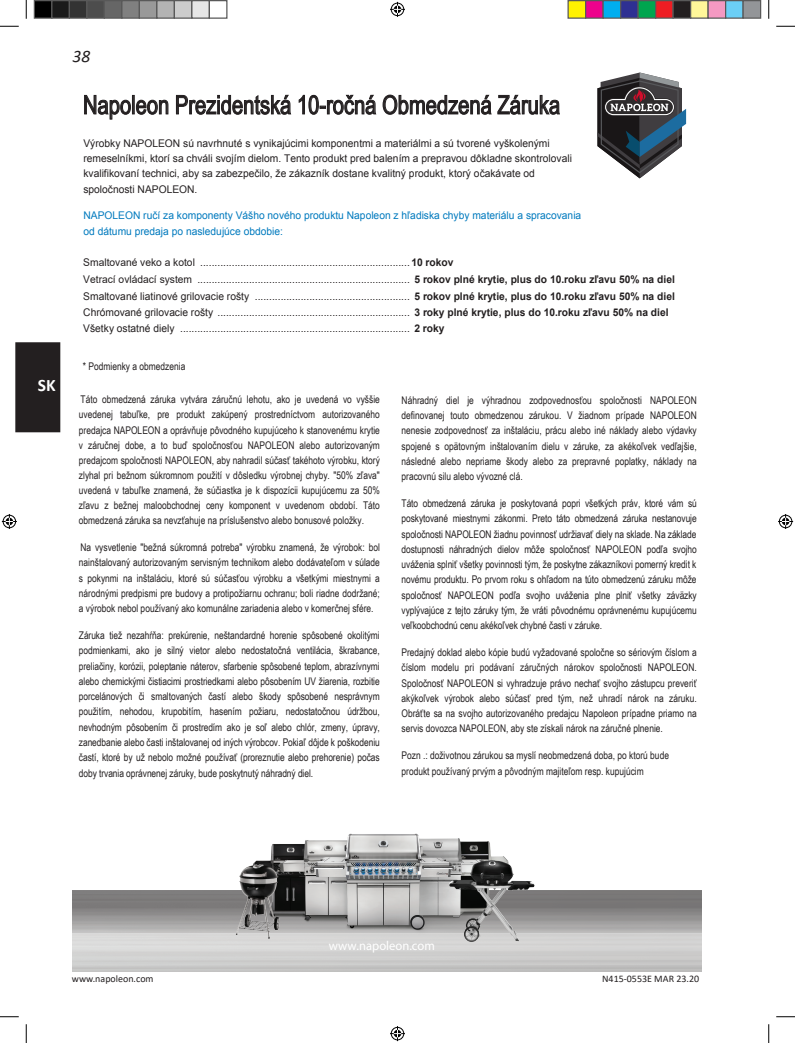
<style>
.page{position:relative;width:795px;height:1043px;background:#fff}
.page>*{position:absolute;margin:0;border:0;box-sizing:border-box;transform-origin:0 0}
.t1{font:25.88px "Arial Narrow";color:#231f20;scale:.95 1}
.t2{font:italic 17.5px "Calibri";color:#231f20}
.t3{font:700 17.5px "Calibri";color:#fff}
.t4{font:12.88px "Helvetica";color:#fff}
.t5{font:10.62px/15.2px "Arial Narrow";color:#231f20;text-align:justify}
.t6{font:10.62px/15.1px "Arial";color:#231f20}
.t7{font:10.62px/15.1px "Arial";color:#007abe}
.t8{font:10px "Calibri";color:#231f20}
.s1{font-weight:700}
.s2{font-family:"Myriad Pro"}
</style>
<div class="page">
<div style="left:16px;top:343px;width:44px;height:88px;background:#231f20"></div>
<div style="left:15px;top:342px;width:45px;height:90px;border:1px solid #231f20"></div>
<svg style="left:72px;top:932px;width:629px;height:39px;background:#cececd"></svg>
<svg style="left:72px;top:890px;width:629px;height:42px;background:#8e8c8c"></svg>
<img style="left:232px;top:833px;width:306px;height:114px">
<svg style="left:598px;top:72px;width:88px;height:106px"></svg>
<svg style="left:0;top:25px;width:19px;height:2px"></svg>
<svg style="left:776px;top:25px;width:19px;height:2px"></svg>
<svg style="left:0;top:1016px;width:19px;height:1px"></svg>
<svg style="left:776px;top:1016px;width:19px;height:1px"></svg>
<svg style="left:25px;top:0;width:2px;height:19px"></svg>
<svg style="left:25px;top:1024px;width:2px;height:18px"></svg>
<svg style="left:768px;top:0;width:2px;height:19px"></svg>
<svg style="left:768px;top:1024px;width:2px;height:18px"></svg>
<svg style="left:390px;top:2px;width:15px;height:15px"></svg>
<svg style="left:390px;top:1026px;width:15px;height:15px"></svg>
<svg style="left:2px;top:514px;width:15px;height:15px"></svg>
<svg style="left:778px;top:514px;width:15px;height:15px"></svg>
<div style="left:34px;top:1px;width:18px;height:17px;background:#000"></div>
<div style="left:34px;top:0;width:18px;height:19px;border:1px solid #595959"></div>
<div style="left:52px;top:1px;width:17px;height:17px;background:#1a1a1a"></div>
<div style="left:51px;top:0;width:19px;height:19px;border:1px solid #595959"></div>
<div style="left:69px;top:1px;width:18px;height:17px;background:#333"></div>
<div style="left:69px;top:0;width:19px;height:19px;border:1px solid #595959"></div>
<div style="left:87px;top:1px;width:17px;height:17px;background:#4d4d4d"></div>
<div style="left:86px;top:0;width:19px;height:19px;border:1px solid #595959"></div>
<div style="left:104px;top:1px;width:18px;height:17px;background:#666"></div>
<div style="left:104px;top:0;width:18px;height:19px;border:1px solid #595959"></div>
<div style="left:122px;top:1px;width:17px;height:17px;background:#808080"></div>
<div style="left:121px;top:0;width:19px;height:19px;border:1px solid #595959"></div>
<div style="left:139px;top:1px;width:18px;height:17px;background:#999"></div>
<div style="left:139px;top:0;width:19px;height:19px;border:1px solid #595959"></div>
<div style="left:157px;top:1px;width:17px;height:17px;background:#b3b3b3"></div>
<div style="left:156px;top:0;width:19px;height:19px;border:1px solid #595959"></div>
<div style="left:174px;top:1px;width:18px;height:17px;background:#ccc"></div>
<div style="left:174px;top:0;width:18px;height:19px;border:1px solid #595959"></div>
<div style="left:192px;top:1px;width:17px;height:17px;background:#e6e6e6"></div>
<div style="left:191px;top:0;width:19px;height:19px;border:1px solid #595959"></div>
<div style="left:209px;top:0;width:19px;height:19px;border:1px solid #595959"></div>
<div style="left:568px;top:1px;width:18px;height:17px;background:#fff101"></div>
<div style="left:568px;top:0;width:18px;height:19px;border:1px solid #595959"></div>
<div style="left:586px;top:1px;width:17px;height:17px;background:#ed028c"></div>
<div style="left:585px;top:0;width:19px;height:19px;border:1px solid #595959"></div>
<div style="left:603px;top:1px;width:18px;height:17px;background:#00aeef"></div>
<div style="left:602px;top:0;width:19px;height:19px;border:1px solid #595959"></div>
<div style="left:621px;top:1px;width:17px;height:17px;background:#2e3092"></div>
<div style="left:620px;top:0;width:19px;height:19px;border:1px solid #595959"></div>
<div style="left:638px;top:1px;width:18px;height:17px;background:#00a54f"></div>
<div style="left:638px;top:0;width:18px;height:19px;border:1px solid #595959"></div>
<div style="left:656px;top:1px;width:17px;height:17px;background:#ee1d23"></div>
<div style="left:655px;top:0;width:19px;height:19px;border:1px solid #595959"></div>
<div style="left:673px;top:1px;width:18px;height:17px;background:#231f20"></div>
<div style="left:672px;top:0;width:19px;height:19px;border:1px solid #595959"></div>
<div style="left:691px;top:1px;width:17px;height:17px;background:#fff79a"></div>
<div style="left:690px;top:0;width:19px;height:19px;border:1px solid #595959"></div>
<div style="left:708px;top:1px;width:18px;height:17px;background:#f499c2"></div>
<div style="left:708px;top:0;width:18px;height:19px;border:1px solid #595959"></div>
<div style="left:726px;top:1px;width:17px;height:17px;background:#6bcff6"></div>
<div style="left:725px;top:0;width:19px;height:19px;border:1px solid #595959"></div>
<div style="left:743px;top:1px;width:18px;height:17px;background:#939598"></div>
<div style="left:742px;top:0;width:19px;height:19px;border:1px solid #595959"></div>
<h2 class="t3" style="left:38px;top:373px;width:19px">SK</h2>
<h2 class="t2" style="left:72px;top:44px;width:19px">38</h2>
<p class="t1" style="left:83px;top:86px;width:504px">Napoleon Prezidentská 10-ročná Obmedzená Záruka</p>
<p class="t6" style="left:83px;top:136px;width:490px">Výrobky NAPOLEON sú navrhnuté s vynikajúcimi komponentmi a materiálmi a sú tvorené vyškolenými remeselníkmi, ktorí sa chváli svojím dielom. Tento produkt pred balením a prepravou dôkladne skontrolovali kvalifikovaní technici, aby sa zabezpečilo, že zákazník dostane kvalitný produkt, ktorý očakávate od spoločnosti NAPOLEON.</p>
<p class="t7" style="left:83px;top:208px;width:499px">NAPOLEON ručí za komponenty Vášho nového produktu Napoleon z hľadiska chyby materiálu a spracovania od dátumu predaja po nasledujúce obdobie:</p>
<p class="t6" style="left:83px;top:253px;width:593px;line-height:17.5px">Smaltované veko a kotol ......................................................................... <span class="s1">10 rokov<br></span>Vetrací ovládací system .......................................................................... <span class="s1">5 rokov plné krytie, plus do 10.roku zľavu 50% na diel</span></p>
<p class="t6" style="left:83px;top:288px;width:593px;line-height:16.4px">Smaltované liatinové grilovacie rošty ...................................................... <span class="s1">5 rokov plné krytie, plus do 10.roku zľavu 50% na diel<br></span>Chrómované grilovacie rošty ................................................................... <span class="s1">3 roky plné krytie, plus do 10.roku zľavu 50% na diel<br></span>Všetky ostatné diely ................................................................................ <span class="s1">2 roky</span></p>
<p class="t5" style="left:83px;top:358px;width:104px">* Podmienky a obmedzenia</p>
<p class="t5" style="left:79px;top:391px;width:302px">Táto obmedzená záruka vytvára záručnú lehotu, ako je uvedená vo vyššie uvedenej tabuľke, pre produkt zakúpený prostredníctvom autorizovaného predajca NAPOLEON a oprávňuje pôvodného kupujúceho k stanovenému krytie v záručnej dobe, a to buď spoločnosťou NAPOLEON alebo autorizovaným predajcom spoločnosti NAPOLEON, aby nahradil súčasť takéhoto výrobku, ktorý zlyhal pri bežnom súkromnom použití v dôsledku výrobnej chyby. "50% zľava" uvedená v tabuľke znamená, že súčiastka je k dispozícii kupujúcemu za 50% zľavu z bežnej maloobchodnej ceny komponent v uvedenom období. Táto obmedzená záruka sa nevzťahuje na príslušenstvo alebo bonusové položky.</p>
<p class="t5" style="left:79px;top:539px;width:302px">Na vysvetlenie "bežná súkromná potreba" výrobku znamená, že výrobok: bol nainštalovaný autorizovaným servisným technikom alebo dodávateľom v súlade s pokynmi na inštaláciu, ktoré sú súčasťou výrobku a všetkými miestnymi a národnými predpismi pre budovy a protipožiarnu ochranu; boli riadne dodržané; a výrobok nebol používaný ako komunálne zariadenia alebo v komerčnej sfére.</p>
<p class="t5" style="left:79px;top:627px;width:302px">Záruka tiež nezahŕňa: prekúrenie, neštandardné horenie spôsobené okolitými podmienkami, ako je silný vietor alebo nedostatočná ventilácia, škrabance, preliačiny, korózii, poleptanie náterov, sfarbenie spôsobené teplom, abrazívnymi alebo chemickými čistiacimi prostriedkami alebo pôsobením UV žiarenia, rozbitie porcelánových či smaltovaných častí alebo škody spôsobené nesprávnym použitím, nehodou, krupobitím, hasením požiaru, nedostatočnou údržbou, nevhodným pôsobením či prostredím ako je soľ alebo chlór, zmeny, úpravy, zanedbanie alebo časti inštalovanej od iných výrobcov. Pokiaľ dôjde k poškodeniu častí, ktoré by už nebolo možné používať (proreznutie alebo prehorenie) počas doby trvania oprávnenej záruky, bude poskytnutý náhradný diel.</p>
<p class="t5" style="left:402px;top:392px;width:297px">Náhradný diel je výhradnou zodpovednosťou spoločnosti NAPOLEON definovanej touto obmedzenou zárukou. V žiadnom prípade NAPOLEON nenesie zodpovednosť za inštaláciu, prácu alebo iné náklady alebo výdavky spojené s opätovným inštalovaním dielu v záruke, za akékoľvek vedľajšie, následné alebo nepriame škody alebo za prepravné poplatky, náklady na pracovnú silu alebo vývozné clá.</p>
<p class="t5" style="left:402px;top:495px;width:297px">Táto obmedzená záruka je poskytovaná popri všetkých práv, ktoré vám sú poskytované miestnymi zákonmi. Preto táto obmedzená záruka nestanovuje spoločnosti NAPOLEON žiadnu povinnosť udržiavať diely na sklade. Na základe dostupnosti náhradných dielov môže spoločnosť NAPOLEON podľa svojho uváženia splniť všetky povinnosti tým, že poskytne zákazníkovi pomerný kredit k novému produktu. Po prvom roku s ohľadom na túto obmedzenú záruku môže spoločnosť NAPOLEON podľa svojho uváženia plne plniť všetky záväzky vyplývajúce z tejto záruky tým, že vráti pôvodnému oprávnenému kupujúcemu veľkoobchodnú cenu akékoľvek chybné časti v záruke.</p>
<p class="t5" style="left:402px;top:644px;width:297px">Predajný doklad alebo kópie budú vyžadované spoločne so sériovým číslom a číslom modelu pri podávaní záručných nárokov spoločnosti NAPOLEON.<br>Spoločnosť NAPOLEON si vyhradzuje právo nechať svojho zástupcu preveriť akýkoľvek výrobok alebo súčasť pred tým, než uhradí nárok na záruku.<br>Obráťte sa na svojho autorizovaného predajcu Napoleon prípadne priamo na servis dovozca NAPOLEON, aby ste získali nárok na záručné plnenie.</p>
<p class="t5" style="left:402px;top:747px;width:269px">Pozn .: doživotnou zárukou sa myslí neobmedzená doba, po ktorú bude produkt používaný prvým a pôvodným majiteľom resp. kupujúcim</p>
<p class="t4" style="left:329px;top:937px;width:107px"><span class="s2">www.</span>napoleon<span class="s2">.</span>com</p>
<p class="t8" style="left:72px;top:972px;width:83px">www.napoleon.com</p>
<p class="t8" style="left:602px;top:972px;width:98px">N415-0553E MAR 23.20</p>
</div>
